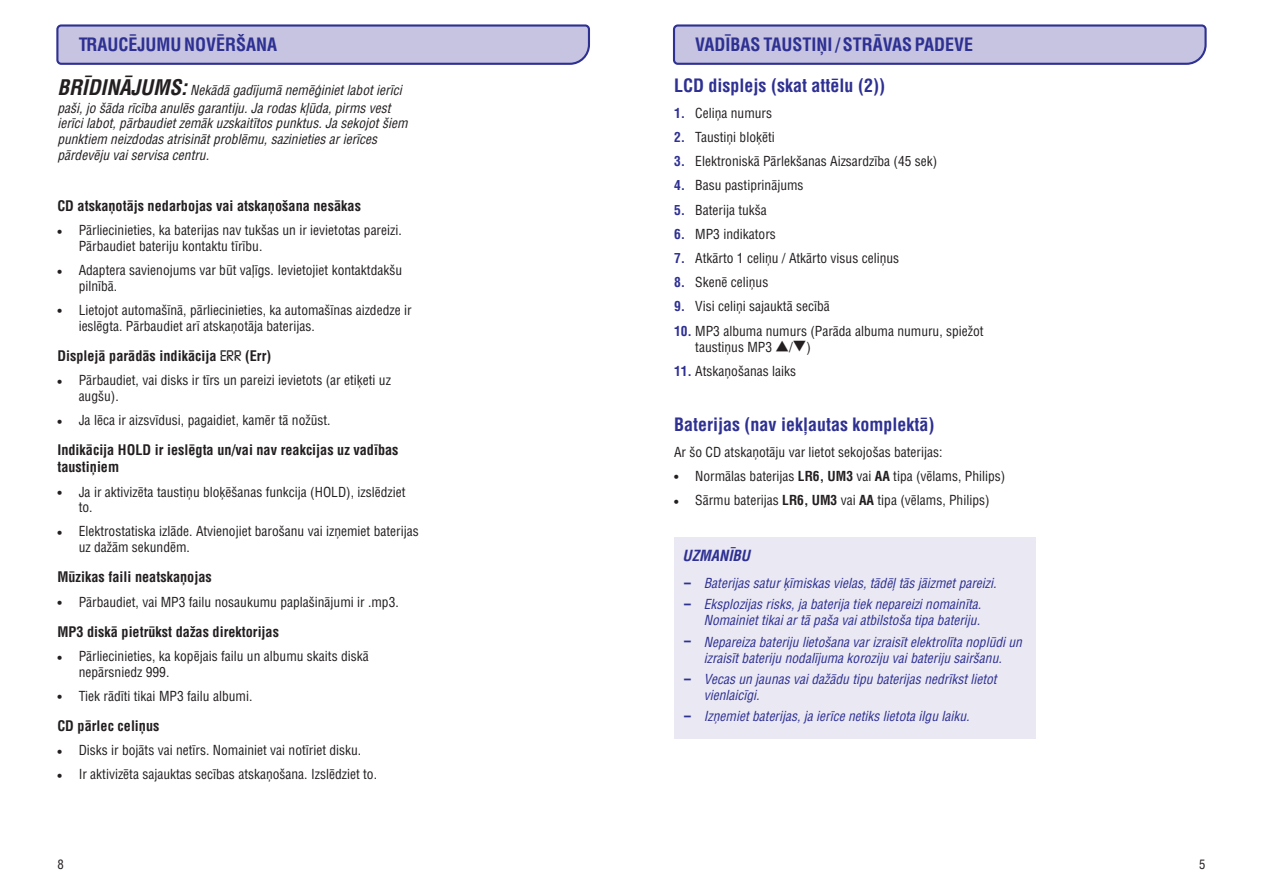
<style>
.page{position:relative;width:1263px;height:893px;background:#fff}
.page>*{position:absolute;margin:0;border:0;box-sizing:border-box;transform-origin:0 0}
.t1{font:700 18px "Rim Helvetica Condensed";color:#2e3092}
.t2{font:italic 700 15px "Rim Helvetica Condensed";color:#2e3092}
.t3{font:700 14.25px/17.1px "Rim Helvetica Condensed";color:#231f20}
.t4{font:13.5px/24.3px "Rim Helvetica Condensed";color:#231f20}
.t5{font:italic 13.5px/21.5px "Rim Helvetica Condensed";color:#2e3092}
.t6{font:italic 13.5px/15.9px "Rim Helvetica Condensed";color:#231f20}
.t7{font:700 13.5px/24.3px "Rim Helvetica Condensed";color:#2e3092;text-align:justify}
.t8{font:12.75px "Rim Helvetica Condensed";color:#231f20}
.s1{font-weight:700;font-size:21px}
.s2{font-family:"a LCD Nova";font-weight:400}
.s3{font-weight:700;color:#2e3092}
.s4{font-weight:700}
</style>
<div class="page">
<svg style="left:56px;top:24px;width:534px;height:41px;background:#b6b4d8"></svg>
<div style="left:674px;top:537px;width:361px;height:201px;background:#e9e8f3"></div>
<svg style="left:673px;top:24px;width:533px;height:41px;background:#b6b4d8"></svg>
<h1 class="t1" style="left:79px;top:38px;width:200px">TRAUCÇJUMU NOVÇRÐANA</h1>
<p class="t6" style="left:57px;top:82px;width:346px;line-height:17.9px"><span class="s1">BRÎDINÂJUMS:</span> Nekâdâ gadîjumâ nemçìiniet labot ierîci paði, jo ðâda rîcîba anulçs garantiju. Ja rodas kïûda, pirms vest</p>
<p class="t6" style="left:57px;top:117px;width:352px">ierîci labot, pârbaudiet zemâk uzskaitîtos punktus. Ja sekojot ðiem punktiem neizdodas atrisinât problçmu, sazinieties ar ierîces pârdevçju vai servisa centru.</p>
<p class="t3" style="left:57px;top:198px;width:305px">CD atskaòotâjs nedarbojas vai atskaòoðana nesâkas</p>
<p class="t4" style="left:79px;top:224px;width:325px;line-height:15.9px">Pârliecinieties, ka baterijas nav tukðas un ir ievietotas pareizi.<br>Pârbaudiet bateriju kontaktu tîrîbu.</p>
<p class="t4" style="left:79px;top:263px;width:325px;line-height:15.9px">Adaptera savienojums var bût vaïîgs. Ievietojiet kontaktdakðu pilnîbâ.</p>
<p class="t4" style="left:79px;top:303px;width:334px;line-height:15.9px">Lietojot automaðînâ, pârliecinieties, ka automaðînas aizdedze ir ieslçgta. Pârbaudiet arî atskaòotâja baterijas.</p>
<p class="t3" style="left:57px;top:348px;width:215px">Displejâ parâdâs indikâcija <span class="s2">Err</span> (Err)</p>
<p class="t4" style="left:79px;top:374px;width:314px;line-height:15.9px">Pârbaudiet, vai disks ir tîrs un pareizi ievietots (ar etiíeti uz augðu).</p>
<p class="t4" style="left:79px;top:409px;width:253px">Ja lçca ir aizsvîdusi, pagaidiet, kamçr tâ noþûst.</p>
<p class="t3" style="left:57px;top:442px;width:343px">Indikâcija HOLD ir ieslçgta un/vai nav reakcijas uz vadîbas taustiòiem</p>
<p class="t4" style="left:79px;top:485px;width:328px;line-height:15.9px">Ja ir aktivizçta taustiòu bloíçðanas funkcija (HOLD), izslçdziet to.</p>
<p class="t4" style="left:79px;top:525px;width:341px;line-height:15.9px">Elektrostatiska izlâde. Atvienojiet baroðanu vai izòemiet baterijas uz daþâm sekundçm.</p>
<p class="t3" style="left:57px;top:570px;width:156px">Mûzikas faili neatskaòojas</p>
<p class="t4" style="left:79px;top:591px;width:322px">Pârbaudiet, vai MP3 failu nosaukumu paplaðinâjumi ir .mp3.</p>
<p class="t3" style="left:57px;top:624px;width:223px">MP3 diskâ pietrûkst daþas direktorijas</p>
<p class="t4" style="left:79px;top:649px;width:292px;line-height:15.9px">Pârliecinieties, ka kopçjais failu un albumu skaits diskâ nepârsniedz 999.</p>
<p class="t4" style="left:79px;top:685px;width:175px">Tiek râdîti tikai MP3 failu albumi.</p>
<p class="t3" style="left:57px;top:718px;width:104px">CD pârlec celiòus</p>
<p class="t4" style="left:79px;top:740px;width:300px;line-height:23.9px">Disks ir bojâts vai netîrs. Nomainiet vai notîriet disku.<br>Ir aktivizçta sajauktas secîbas atskaòoðana. Izslçdziet to.</p>
<p class="t8" style="left:57px;top:859px;width:8px">8</p>
<h1 class="t1" style="left:695px;top:38px;width:279px">VADÎBAS TAUSTIÒI / STRÂVAS PADEVE</h1>
<h1 class="t1" style="left:674px;top:78px;width:212px">LCD displejs (skat attçlu (2))</h1>
<p class="t4" style="left:695px;top:102px;width:244px">Celiòa numurs<br>Taustiòi bloíçti<br>Elektroniskâ Pârlekðanas Aizsardzîba (45 sek)<br>Basu pastiprinâjums<br>Baterija tukða<br>MP3 indikators<br>Atkârto 1 celiòu / Atkârto visus celiòus<br>Skenç celiòus<br>Visi celiòi sajauktâ secîbâ</p>
<p class="t4" style="left:695px;top:336px;width:78px">taustiòus MP3</p>
<p class="t4" style="left:789px;top:336px;width:23px">/ )</p>
<p class="t7" style="left:674px;top:102px;width:13px">1.<br>2.<br>3.<br>4.<br>5.<br>6.<br>7.<br>8.<br>9.</p>
<p class="t4" style="left:674px;top:320px;width:311px"><span class="s3">10.</span> MP3 albuma numurs (Parâda albuma numuru, spieþot</p>
<p class="t4" style="left:674px;top:360px;width:124px"><span class="s3">11.</span> Atskaòoðanas laiks</p>
<h1 class="t1" style="left:674px;top:418px;width:262px">Baterijas (nav iekïautas komplektâ)</h1>
<p class="t4" style="left:695px;top:441px;width:312px;text-indent:-21px">Ar ðo CD atskaòotâju var lietot sekojoðas baterijas:<br>Normâlas baterijas <span class="s4">LR6, UM3</span> vai <span class="s4">AA</span> tipa (vçlams, Philips)<br>Sârmu baterijas <span class="s4">LR6, UM3</span> vai <span class="s4">AA</span> tipa (vçlams, Philips)</p>
<p class="t2" style="left:682px;top:550px;width:69px">UZMANÎBU</p>
<p class="t5" style="left:704px;top:574px;width:294px">Baterijas satur íîmiskas vielas, tâdçï tâs jâizmet pareizi.<br>Eksplozijas risks, ja baterija tiek nepareizi nomainîta.</p>
<p class="t5" style="left:704px;top:611px;width:320px">Nomainiet tikai ar tâ paða vai atbilstoða tipa bateriju.<br>Nepareiza bateriju lietoðana var izraisît elektrolîta noplûdi un</p>
<p class="t5" style="left:704px;top:648px;width:299px">izraisît bateriju nodalîjuma koroziju vai bateriju sairðanu.<br>Vecas un jaunas vai daþâdu tipu baterijas nedrîkst lietot</p>
<p class="t5" style="left:704px;top:685px;width:267px">vienlaicîgi.<br>Izòemiet baterijas, ja ierîce netiks lietota ilgu laiku.</p>
<p class="t8" style="left:1199px;top:859px;width:8px">5</p>
</div>
